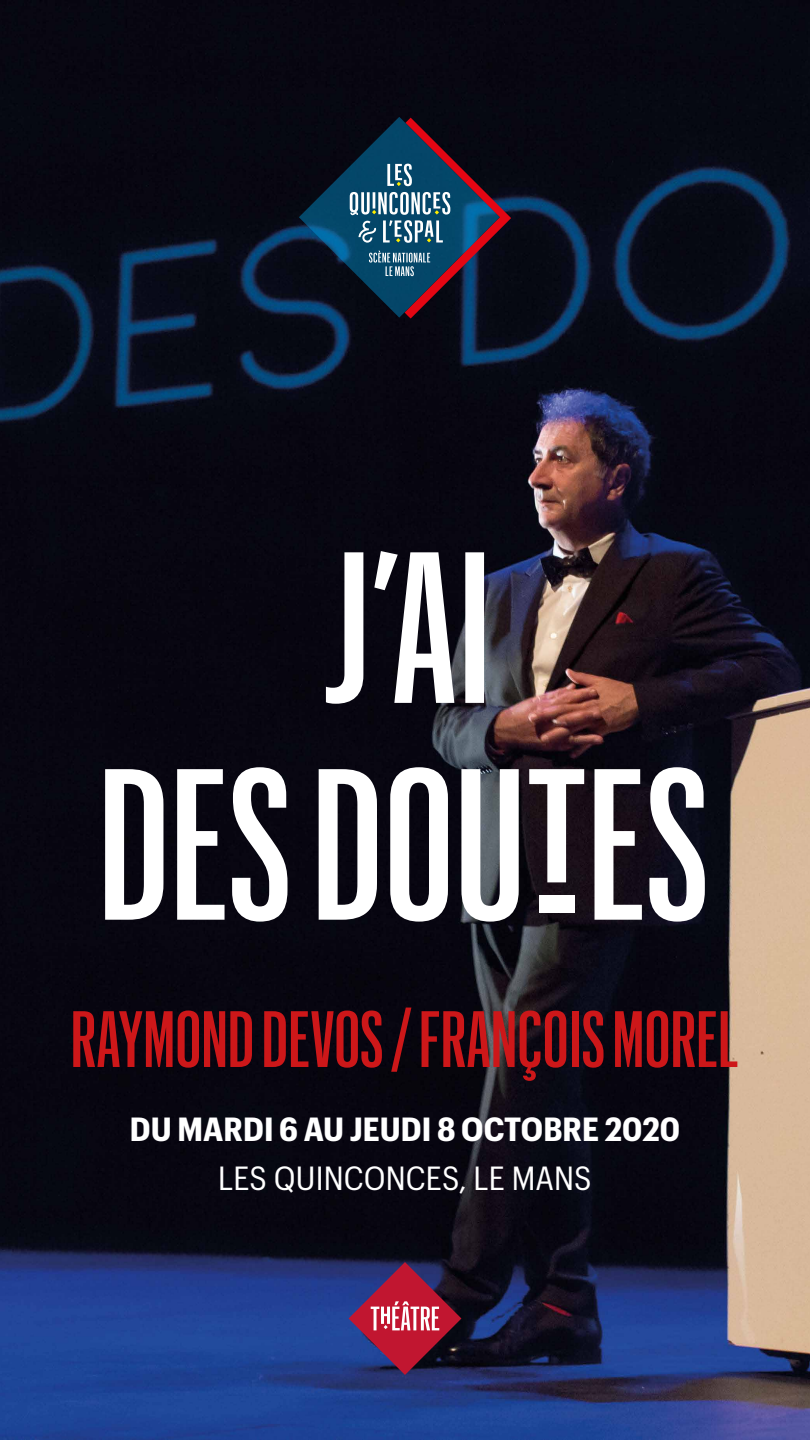
<style>
.page{position:relative;width:810px;height:1440px;background:#fff}
.page>*{position:absolute;margin:0;border:0;box-sizing:border-box;transform-origin:0 0}
.t1{font:500 78px "Graphik XX Cond";letter-spacing:.005em;color:#cd1719}
.t2{font:700 32.78px "Graphik Compact";letter-spacing:.005em;color:#fff}
.t3{font:32.78px "Graphik Compact";letter-spacing:.005em;color:#fff}
</style>
<div class="page">
<img style="left:0;top:0;width:810px;height:1440px">
<svg style="left:299px;top:117px;width:212px;height:202px;background:#1f3349"></svg>
<svg style="left:326px;top:551px;width:158px;height:153px"></svg>
<svg style="left:105px;top:767px;width:600px;height:155px"></svg>
<div style="left:539px;top:895px;width:35px;height:18px;background:#fff"></div>
<svg style="left:349px;top:1262px;width:112px;height:113px;background:#722e52"></svg>
<h1 class="t1" style="left:71px;top:988px;width:670px">RAYMOND DEVOS / FRANÇOIS MOREL</h1>
<p class="t2" style="left:130px;top:1105px;width:552px">DU MARDI 6 AU JEUDI 8 OCTOBRE 2020</p>
<p class="t3" style="left:218px;top:1154px;width:375px">LES QUINCONCES, LE MANS</p>
</div>
